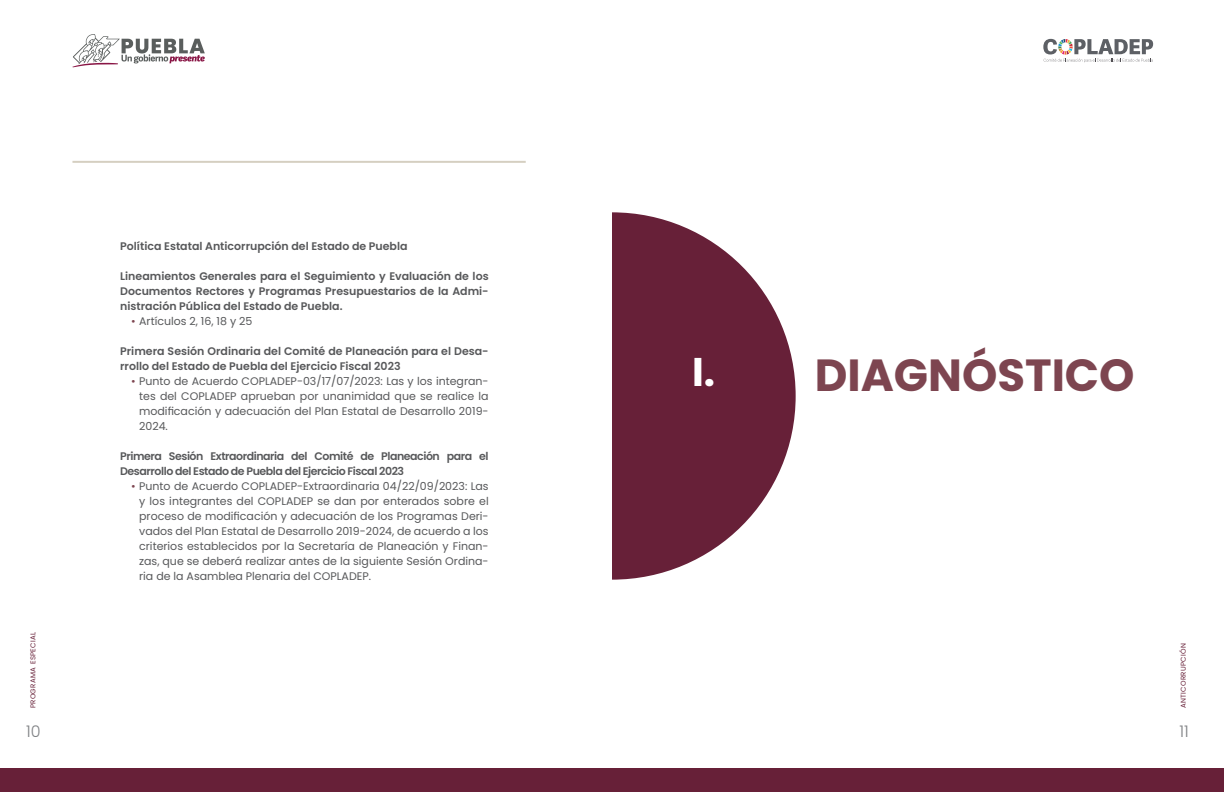
<style>
.page{position:relative;width:1224px;height:792px;background:#fff}
.page>*{position:absolute;margin:0;border:0;box-sizing:border-box;transform-origin:0 0}
.Tematica{font:700 45px "Poppins";color:#7d4550}
.título{font:700 40px "Poppins";color:#fff}
.t1{font:300 16px "Poppins";color:#808285}
.t2{font:11px/15px "Poppins";color:#57585a;text-align:justify}
.Negritas{font:600 11px/15px "Poppins";color:#57585a;text-align:justify}
.Negritas-2{font:600 11px/15px "Poppins";letter-spacing:-.04em;color:#57585a}
.t3{font:7px "Poppins";letter-spacing:.05em;color:#672038}
.s1{color:#7d4550}
</style>
<div class="page">
<svg style="left:72px;top:34px;width:133px;height:33px"></svg>
<div style="left:0;top:768px;width:1224px;height:24px;background:#672038"></div>
<svg style="left:1043px;top:39px;width:110px;height:23px"></svg>
<hr style="left:72px;top:161px;width:454px;height:2px;background:#d5cfc1">
<svg style="left:612px;top:212px;width:184px;height:368px;fill:#672038"></svg>
<p class="Negritas" style="left:120px;top:238px;width:289px">Política Estatal Anticorrupción del Estado de Puebla</p>
<p class="Negritas" style="left:120px;top:268px;width:370px">Lineamientos Generales para el Seguimiento y Evaluación de los Documentos Rectores y Programas Presupuestarios de la Admi&shy;nistración Pública del Estado de Puebla.</p>
<p class="t2" style="left:131px;top:313px;width:123px"><span class="s1">•</span> Artículos 2, 16, 18 y 25</p>
<p class="Negritas" style="left:120px;top:343px;width:370px">Primera Sesión Ordinaria del Comité de Planeación para el Desa&shy;rrollo del Estado de Puebla del Ejercicio Fiscal 2023</p>
<p class="t2" style="left:139px;top:373px;width:351px;text-indent:-8px"><span class="s1">•</span> Punto de Acuerdo COPLADEP-03/17/07/2023: Las y los integran&shy;tes del COPLADEP aprueban por unanimidad que se realice la modificación y adecuación del Plan Estatal de Desarrollo 2019- 2024.</p>
<p class="Negritas-2" style="left:120px;top:448px;width:370px">Primera Sesión Extraordinaria del Comité de Planeación para el<br>Desarrollo del Estado de Puebla del Ejercicio Fiscal 2023</p>
<p class="t2" style="left:139px;top:478px;width:351px;text-indent:-8px"><span class="s1">•</span> Punto de Acuerdo COPLADEP-Extraordinaria 04/22/09/2023: Las y los integrantes del COPLADEP se dan por enterados sobre el proceso de modificación y adecuación de los Programas Deri&shy;vados del Plan Estatal de Desarrollo 2019-2024, de acuerdo a los criterios establecidos por la Secretaría de Planeación y Finan&shy;zas, que se deberá realizar antes de la siguiente Sesión Ordina&shy;ria de la Asamblea Plenaria del COPLADEP.</p>
<p class="título" style="left:692px;top:349px;width:25px">I.</p>
<p class="Tematica" style="left:815px;top:349px;width:321px">DIAGNÓSTICO</p>
<p class="t3" style="left:29px;top:708px;width:78px;rotate:-90deg">PROGRAMA ESPECIAL</p>
<p class="t3" style="left:1179px;top:708px;width:67px;rotate:-90deg">ANTICORRUPCIÓN</p>
<h3 class="t1" style="left:26px;top:722px;width:16px">10</h3>
<h3 class="t1" style="left:1180px;top:722px;width:11px">11</h3>
</div>
